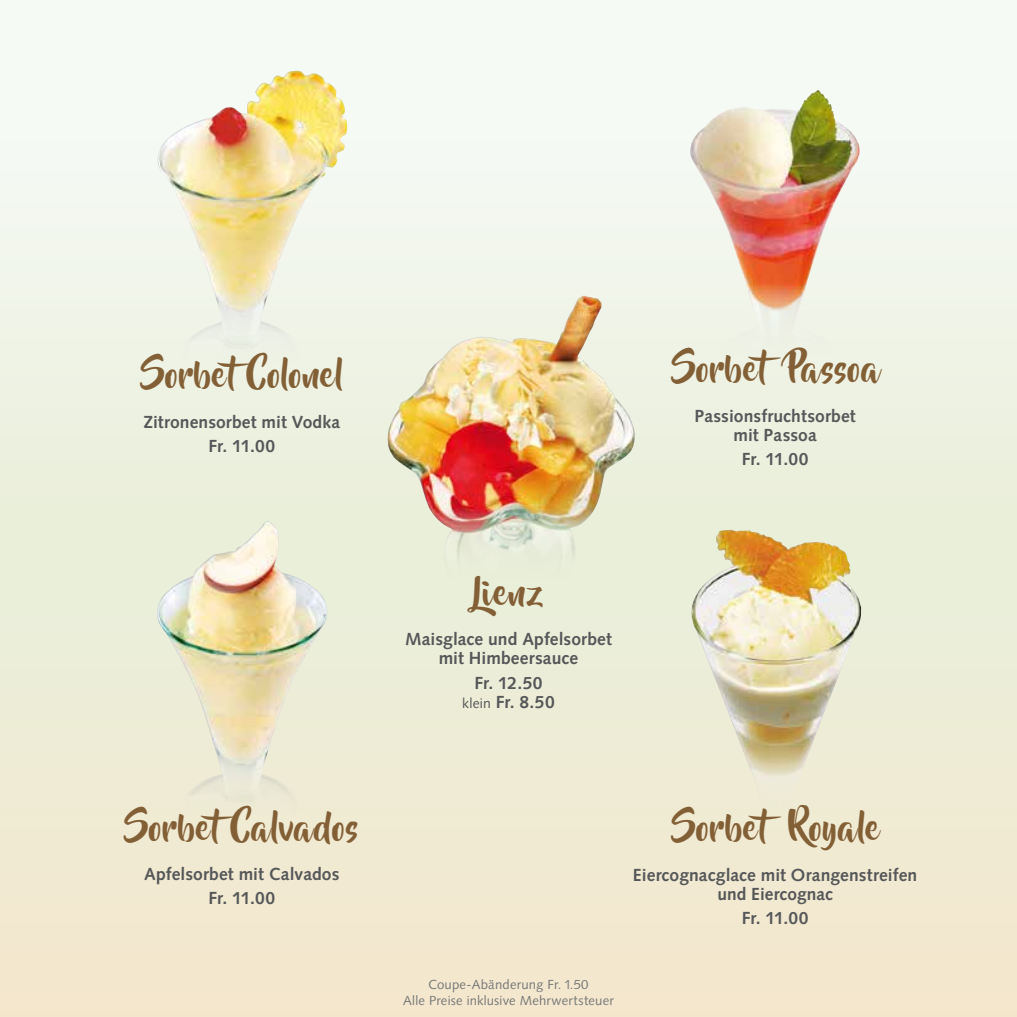
<style>
.page{position:relative;width:1017px;height:1017px;background:#fff}
.page>*{position:absolute;margin:0;border:0;box-sizing:border-box;transform-origin:0 0}
.t1{font:35px "Beyond The Mountains";letter-spacing:.01em;color:#835f36}
.t2{font:700 17.5px/19.2px "Syntax";letter-spacing:.005em;color:#555759;text-align:center}
.t3{font:13.12px/16.6px "Syntax";letter-spacing:.015em;color:#77797a;text-align:center}
.s1{font-weight:400;font-size:14px}
</style>
<div class="page">
<div style="left:0;top:0;width:1017px;height:1017px;background:linear-gradient(to bottom,#eff4ed,#eee8cc)"></div>
<img style="left:156px;top:71px;width:192px;height:326px">
<img style="left:156px;top:521px;width:173px;height:329px">
<img style="left:387px;top:296px;width:248px;height:317px">
<img style="left:716px;top:90px;width:102px;height:26px">
<img style="left:691px;top:530px;width:170px;height:320px">
<h1 class="t1" style="left:140px;top:356px;width:204px">SorbetColonel</h1>
<p class="t2" style="left:143px;top:410px;width:198px;line-height:24.2px">Zitronensorbet mit Vodka<br>Fr. 11.00</p>
<h1 class="t1" style="left:124px;top:808px;width:236px">SorbetCalvados</h1>
<p class="t2" style="left:144px;top:862px;width:197px;line-height:24.2px">Apfelsorbet mit Calvados<br>Fr. 11.00</p>
<h1 class="t1" style="left:671px;top:349px;width:209px">SorbetPassoa</h1>
<p class="t2" style="left:694px;top:406px;width:163px">Passionsfruchtsorbet mit Passoa</p>
<p class="t2" style="left:742px;top:450px;width:68px">Fr. 11.00</p>
<h1 class="t1" style="left:473px;top:573px;width:72px">Lienz</h1>
<p class="t2" style="left:405px;top:630px;width:208px">Maisglace und Apfelsorbet mit Himbeersauce</p>
<p class="t2" style="left:462px;top:673px;width:94px">Fr. 12.50 <span class="s1">klein</span> Fr. 8.50</p>
<h1 class="t1" style="left:672px;top:808px;width:209px">SorbetRoyale</h1>
<p class="t2" style="left:633px;top:865px;width:286px">Eiercognacglace mit Orangenstreifen und Eiercognac</p>
<p class="t2" style="left:742px;top:908px;width:68px">Fr. 11.00</p>
<p class="t3" style="left:403px;top:976px;width:212px">Coupe-Abänderung Fr. 1.50<br>Alle Preise inklusive Mehrwertsteuer</p>
</div>
